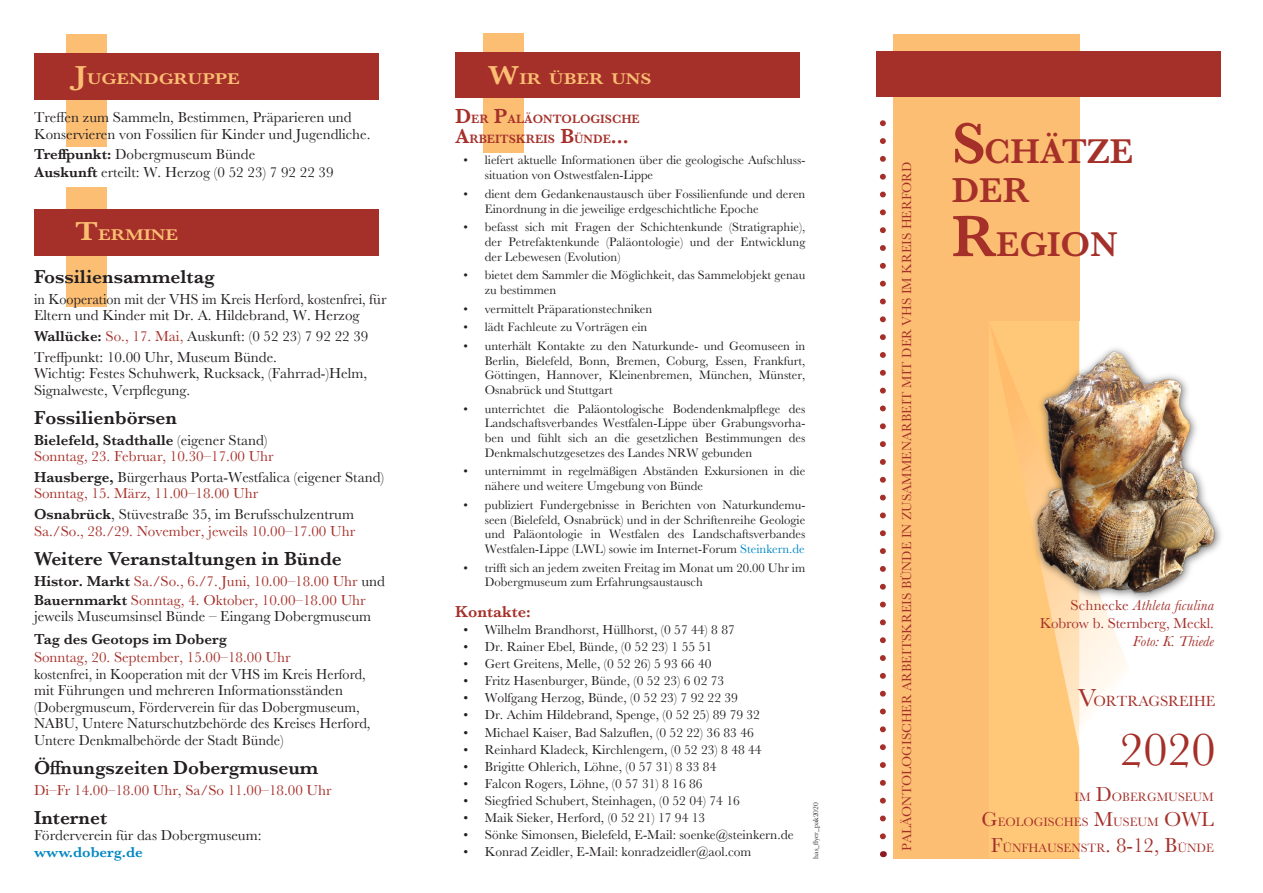
<style>
.page{position:relative;width:1263px;height:893px;background:#fff}
.page>*{position:absolute;margin:0;border:0;box-sizing:border-box;transform-origin:0 0}
.t1{font:48px "Baskerville";color:#a5302a}
.t2{font:600 35.7px/39px "Baskerville";color:#a5302a}
.t3{font:600 19.5px "Baskerville";color:#231f20}
.t4{font:600 16.5px "Baskerville";color:#a5302a}
.t5{font:600 16.05px "Baskerville";color:#fcbe73;scale:1.2 1}
.t6{font:15.3px "Baskerville";letter-spacing:-.01em;color:#a5302a}
.t7{font:15px/16.5px "Baskerville";color:#231f20}
.t8{font:15px/16.5px "Baskerville";color:#a5302a}
.t9{font:15px/16.5px "Baskerville";color:#231f20;scale:.94 1}
.t10{font:600 15px "Baskerville";color:#231f20}
.t11{font:600 15px "Baskerville";color:#0087c3}
.t12{font:italic 15px "Baskerville";color:#a5302a}
.t13{font:13.5px "Baskerville";color:#231f20}
.t14{font:13.5px "Baskerville";color:#a5302a}
.t15{font:12.75px/14.7px "Baskerville";color:#231f20}
.t16{font:12.6px/25.2px "Baskerville";color:#a5302a;text-align:right}
.t17{font:600 12.45px/19.5px "Baskerville";color:#a5302a}
.t18{font:7.5px "Baskerville";color:#231f20}
.s1{font-size:27px}
.s2{font-weight:600}
.s3{color:#a5302a}
.s4{font-weight:600;color:#231f20}
.s5{color:#231f20}
.s6{font-size:21px}
.s7{color:#0087c3}
.s8{font-size:60px}
.s9{font-style:italic}
.s10{font-size:25.5px}
</style>
<div class="page">
<div style="left:893px;top:34px;width:187px;height:825px;background:#fcbe73"></div>
<div style="left:876px;top:52px;width:345px;height:45px;background:#a5302a"></div>
<svg style="left:880px;top:123px;width:6px;height:717px"></svg>
<img style="left:1019px;top:321px;width:108px;height:536px">
<div style="left:483px;top:34px;width:41px;height:119px;background:#fcbe73"></div>
<div style="left:455px;top:52px;width:345px;height:45px;background:#a5302a"></div>
<div style="left:66px;top:187px;width:41px;height:119px;background:#fcbe73"></div>
<div style="left:34px;top:209px;width:344px;height:47px;background:#a5302a"></div>
<div style="left:66px;top:34px;width:41px;height:113px;background:#fcbe73"></div>
<div style="left:34px;top:53px;width:344px;height:47px;background:#a5302a"></div>
<img style="left:1029px;top:345px;width:192px;height:258px">
<img style="left:1034px;top:349px;width:183px;height:247px">
<p class="t5" style="left:75px;top:69px;width:139px"><span class="s1">J</span>UGENDGRUPPE</p>
<p class="t5" style="left:488px;top:69px;width:138px"><span class="s1">W</span>IR ÜBER UNS</p>
<p class="t7" style="left:34px;top:109px;width:338px">Treffen zum Sammeln, Bestimmen, Präparieren und<br>Konservieren von Fossilien für Kinder und Jugendliche.</p>
<p class="t7" style="left:34px;top:145px;width:301px;line-height:18px"><span class="s2">Treffpunkt:</span> Dobergmuseum Bünde<br><span class="s2">Auskunft</span> erteilt: W. Herzog (0 52 23) 7 92 22 39</p>
<p class="t5" style="left:75px;top:226px;width:88px"><span class="s1">T</span>ERMINE</p>
<h3 class="t3" style="left:34px;top:266px;width:182px">Fossiliensammeltag</h3>
<p class="t9" style="left:34px;top:291px;width:377px">in Kooperation mit der VHS im Kreis Herford, kostenfrei, für<br>Eltern und Kinder mit Dr. A. Hildebrand, W. Herzog</p>
<p class="t7" style="left:34px;top:326px;width:336px;line-height:20.7px"><span class="s2">Wallücke:</span> <span class="s3">So., 17. Mai,</span> Auskunft: (0 52 23) 7 92 22 39<br>Treffpunkt: 10.00 Uhr, Museum Bünde.</p>
<p class="t7" style="left:34px;top:365px;width:335px">Wichtig: Festes Schuhwerk, Rucksack, (Fahrrad-)Helm,<br>Signalweste, Verpflegung.</p>
<h3 class="t3" style="left:34px;top:406px;width:145px">Fossilienbörsen</h3>
<p class="t8" style="left:34px;top:432px;width:241px"><span class="s4">Bielefeld, Stadthalle</span> <span class="s5">(eigener Stand)<br></span>Sonntag, 23. Februar, 10.30–17.00 Uhr</p>
<p class="t7" style="left:34px;top:469px;width:352px"><span class="s2">Hausberge,</span> Bürgerhaus Porta-Westfalica (eigener Stand)<br><span class="s3">Sonntag, 15. März, 11.00–18.00 Uhr</span></p>
<p class="t8" style="left:34px;top:506px;width:323px"><span class="s4">Osnabrück</span><span class="s5">, Stüvestraße 35, im Berufsschulzentrum<br></span>Sa./So., 28./29. November, jeweils 10.00–17.00 Uhr</p>
<h3 class="t3" style="left:34px;top:547px;width:309px">Weitere Veranstaltungen in Bünde</h3>
<p class="t8" style="left:34px;top:571px;width:352px;line-height:19.2px"><span class="s4">Histor. Markt</span> Sa./So., 6./7. Juni, 10.00–18.00 Uhr <span class="s5">und<br></span><span class="s4">Bauernmarkt</span> Sonntag, 4. Oktober, 10.00–18.00 Uhr</p>
<p class="t7" style="left:34px;top:608px;width:339px">jeweils Museumsinsel Bünde – Eingang Dobergmuseum</p>
<p class="t10" style="left:34px;top:630px;width:194px">Tag des Geotops im Doberg</p>
<p class="t8" style="left:34px;top:649px;width:258px">Sonntag, 20. September, 15.00–18.00 Uhr</p>
<p class="t9" style="left:34px;top:665px;width:359px">kostenfrei, in Kooperation mit der VHS im Kreis Herford, mit Führungen und mehreren Informationsständen (Dobergmuseum, Förderverein für das Dobergmuseum, NABU, Untere Naturschutzbehörde des Kreises Herford, Untere Denkmalbehörde der Stadt Bünde)</p>
<h3 class="t3" style="left:34px;top:756px;width:286px">Öffnungszeiten Dobergmuseum</h3>
<p class="t8" style="left:34px;top:781px;width:299px">Di–Fr 14.00–18.00 Uhr, Sa/So 11.00–18.00 Uhr</p>
<h3 class="t3" style="left:34px;top:806px;width:75px">Internet</h3>
<p class="t7" style="left:34px;top:827px;width:229px">Förderverein für das Dobergmuseum:</p>
<p class="t11" style="left:34px;top:843px;width:110px">www.doberg.de</p>
<p class="t17" style="left:455px;top:110px;width:186px"><span class="s6">D</span>ER <span class="s6">P</span>ALÄONTOLOGISCHE<br><span class="s6">A</span>RBEITSKREIS <span class="s6">B</span>ÜNDE<span class="s6">...</span></p>
<p class="t15" style="left:485px;top:153px;width:322px;text-indent:-21px">• liefert aktuelle Informationen über die geologische Aufschluss‐ situation von Ostwestfalen-Lippe</p>
<p class="t15" style="left:485px;top:186px;width:322px;text-indent:-21px">• dient dem Gedankenaustausch über Fossilienfunde und deren<br>Einordnung in die jeweilige erdgeschichtliche Epoche</p>
<p class="t15" style="left:485px;top:220px;width:322px;text-align:justify;text-indent:-21px">• befasst sich mit Fragen der Schichtenkunde (Stratigraphie), der Petrefaktenkunde (Paläontologie) und der Entwicklung der Lebewesen (Evolution)</p>
<p class="t15" style="left:485px;top:268px;width:322px;text-indent:-21px">• bietet dem Sammler die Möglichkeit, das Sammelobjekt genau zu bestimmen</p>
<p class="t15" style="left:463px;top:301px;width:190px">• vermittelt Präparationstechniken</p>
<p class="t15" style="left:463px;top:320px;width:185px">• lädt Fachleute zu Vorträgen ein</p>
<p class="t15" style="left:485px;top:338px;width:322px;text-align:justify;text-indent:-21px">• unterhält Kontakte zu den Naturkunde- und Geomuseen in Berlin, Bielefeld, Bonn, Bremen, Coburg, Essen, Frankfurt, Göttingen, Hannover, Kleinenbremen, München, Münster, Osnabrück und Stuttgart</p>
<p class="t15" style="left:485px;top:401px;width:322px;text-align:justify;text-indent:-21px">• unterrichtet die Paläontologische Bodendenkmalpflege des Landschaftsverbandes Westfalen-Lippe über Grabungsvorha‐ ben und fühlt sich an die gesetzlichen Bestimmungen des Denkmalschutzgesetzes des Landes NRW gebunden</p>
<p class="t15" style="left:485px;top:464px;width:322px;text-indent:-21px">• unternimmt in regelmäßigen Abständen Exkursionen in die nähere und weitere Umgebung von Bünde</p>
<p class="t15" style="left:485px;top:497px;width:322px;text-align:justify;text-indent:-21px">• publiziert Fundergebnisse in Berichten von Naturkundemu&shy;seen (Bielefeld, Osnabrück) und in der Schriftenreihe Geologie und Paläontologie in Westfalen des Landschaftsverbandes Westfalen-Lippe (LWL) sowie im Internet-Forum <span class="s7">Steinkern.de</span></p>
<p class="t15" style="left:485px;top:560px;width:322px;text-indent:-21px">• trifft sich an jedem zweiten Freitag im Monat um 20.00 Uhr im<br>Dobergmuseum zum Erfahrungsaustausch</p>
<p class="t4" style="left:455px;top:602px;width:77px">Kontakte:</p>
<p class="t13" style="left:463px;top:622px;width:273px">• Wilhelm Brandhorst, Hüllhorst, (0 57 44) 8 87</p>
<p class="t13" style="left:463px;top:639px;width:250px">• Dr. Rainer Ebel, Bünde, (0 52 23) 1 55 51</p>
<p class="t13" style="left:463px;top:656px;width:249px">• Gert Greitens, Melle, (0 52 26) 5 93 66 40</p>
<p class="t13" style="left:463px;top:673px;width:262px">• Fritz Hasenburger, Bünde, (0 52 23) 6 02 73</p>
<p class="t13" style="left:463px;top:690px;width:276px">• Wolfgang Herzog, Bünde, (0 52 23) 7 92 22 39</p>
<p class="t13" style="left:463px;top:707px;width:298px">• Dr. Achim Hildebrand, Spenge, (0 52 25) 89 79 32</p>
<p class="t13" style="left:463px;top:724px;width:292px">• Michael Kaiser, Bad Salzuflen, (0 52 22) 36 83 46</p>
<p class="t13" style="left:463px;top:741px;width:300px">• Reinhard Kladeck, Kirchlengern, (0 52 23) 8 48 44</p>
<p class="t13" style="left:463px;top:759px;width:254px">• Brigitte Ohlerich, Löhne, (0 57 31) 8 33 84</p>
<p class="t13" style="left:463px;top:776px;width:241px">• Falcon Rogers, Löhne, (0 57 31) 8 16 86</p>
<p class="t13" style="left:463px;top:793px;width:278px">• Siegfried Schubert, Steinhagen, (0 52 04) 74 16</p>
<p class="t13" style="left:463px;top:810px;width:243px">• Maik Sieker, Herford, (0 52 21) 17 94 13</p>
<p class="t13" style="left:463px;top:827px;width:332px">• Sönke Simonsen, Bielefeld, E-Mail: soenke@steinkern.de</p>
<p class="t13" style="left:463px;top:844px;width:289px">• Konrad Zeidler, E-Mail: konradzeidler@aol.com</p>
<p class="t18" style="left:811px;top:859px;width:58px;rotate:-90deg">has_flyer_pak2020</p>
<p class="t14" style="left:899px;top:851px;width:690px;rotate:-90deg">PALÄONTOLOGISCHER ARBEITSKREIS BÜNDE IN ZUSAMMENARBEIT MIT DER VHS IM KREIS HERFORD</p>
<h2 class="t2" style="left:952px;top:132px;width:183px"><span class="s8">S</span>CHÄTZE<br>DER</h2>
<h2 class="t2" style="left:952px;top:225px;width:167px"><span class="s8">R</span>EGION</h2>
<p class="t8" style="left:1040px;top:596px;width:176px;line-height:18px;text-align:right">Schnecke <span class="s9">Athleta ficulina<br></span>Kobrow b. Sternberg, Meckl.</p>
<p class="t12" style="left:1133px;top:633px;width:83px">Foto: K. Thiede</p>
<p class="t6" style="left:1078px;top:692px;width:139px"><span class="s10">V</span>ORTRAGSREIHE</p>
<h1 class="t1" style="left:1119px;top:722px;width:97px">2020</h1>
<p class="t16" style="left:981px;top:785px;width:234px">IM <span class="s6">D</span>OBERGMUSEUM<br><span class="s6">G</span>EOLOGISCHES <span class="s6">M</span>USEUM <span class="s6">OWL<br>F</span>ÜNFHAUSENSTR<span class="s6">. 8-12, B</span>ÜNDE</p>
</div>
